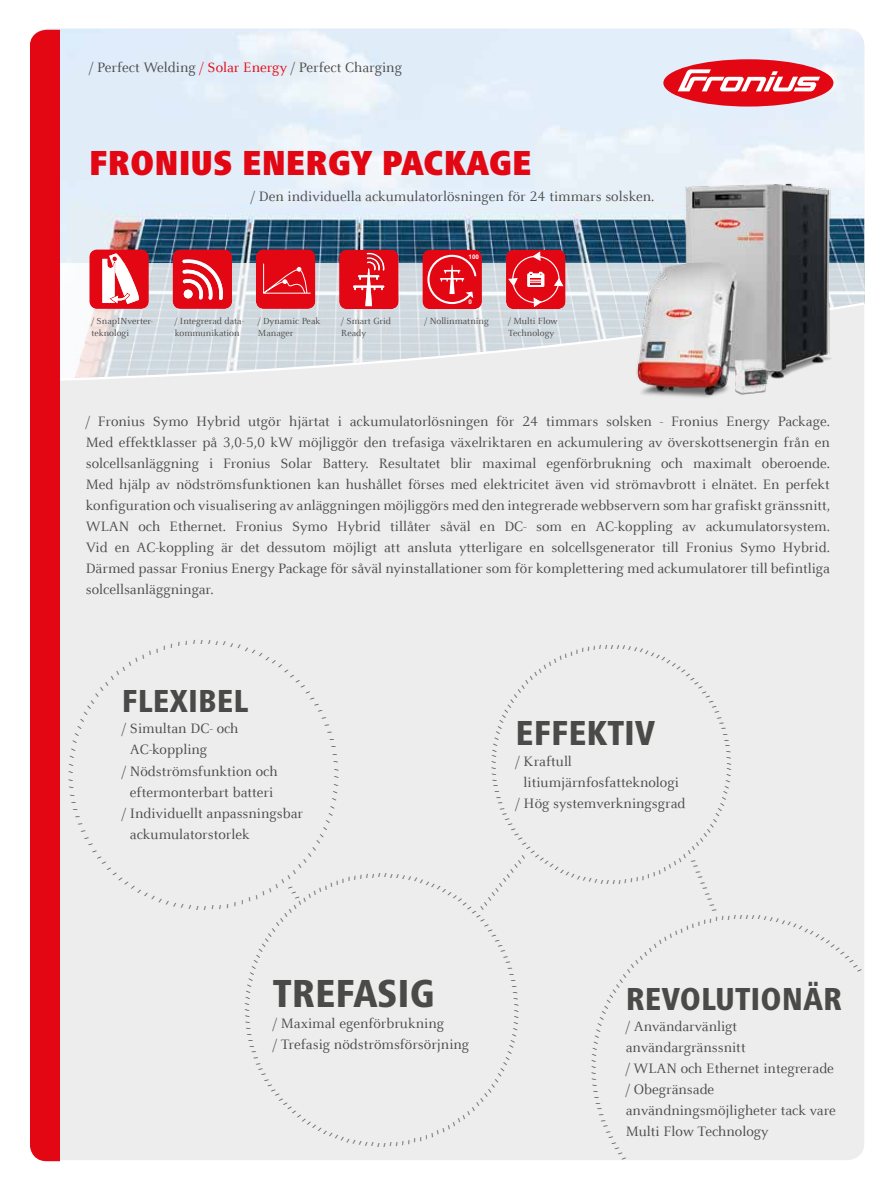
<style>
.page{position:relative;width:893px;height:1191px;background:#fff}
.page>*{position:absolute;margin:0;border:0;box-sizing:border-box;transform-origin:0 0}
.t1{font:800 condensed 40.5px "Frutiger Next LTW1 G";color:#4a4a49}
.t2{font:900 condensed 36px "Frutiger Next LTW1 G";color:#e30613}
.t3{font:800 condensed 36px "Frutiger Next LTW1 G";color:#4a4a49}
.t4{font:800 condensed 33px "Frutiger Next LTW1 G";color:#4a4a49}
.t5{font:15px/21px "Celeste Offc Pro";color:#4a4a49}
.t6{font:9.75px/12px "Celeste Offc Pro";color:#4a4a49}
.t7{font:700 6.3px "Arial";color:#fff}
.t8{font:900 condensed 6px "Frutiger Next LTW1 G";color:#4a4a49}
.s1{color:#e30613}
</style>
<div class="page">
<div style="left:31px;top:29px;width:833px;height:1131px;background:#ededed;border-radius:17px"></div>
<svg style="left:42px;top:29px;width:822px;height:352px"></svg>
<div style="left:663px;top:59px;width:170px;height:48px;background:#e30613;border-radius:50%"></div>
<svg style="left:678px;top:69px;width:142px;height:22px"></svg>
<div style="left:30px;top:30px;width:30px;height:1131px;background:#e30613"></div>
<img style="left:600px;top:144px;width:265px;height:254px">
<svg style="left:256px;top:249px;width:59px;height:60px;background:#e11824"></svg>
<svg style="left:173px;top:249px;width:59px;height:60px;background:#e3333e"></svg>
<svg style="left:339px;top:250px;width:60px;height:59px;background:#e32531"></svg>
<svg style="left:89px;top:249px;width:60px;height:60px;background:#ea5c65"></svg>
<svg style="left:422px;top:250px;width:60px;height:59px;background:#e42935"></svg>
<svg style="left:506px;top:250px;width:60px;height:59px;background:#e42c37"></svg>
<p class="t5" style="left:89px;top:56px;width:314px">/ Perfect Welding <span class="s1">/ Solar Energy</span> / Perfect Charging</p>
<h2 class="t2" style="left:89px;top:142px;width:444px">FRONIUS ENERGY PACKAGE</h2>
<p class="t5" style="left:251px;top:186px;width:405px">/ Den individuella ackumulatorlösningen för 24 timmars solsken.</p>
<p class="t7" style="left:468px;top:253px;width:12px">100</p>
<p class="t7" style="left:468px;top:298px;width:5px">0</p>
<p class="t6" style="left:91px;top:315px;width:63px">/ SnapINverter&shy;teknologi</p>
<p class="t6" style="left:424px;top:315px;width:66px">/ Nollinmatning</p>
<p class="t6" style="left:508px;top:315px;width:51px">/ Multi Flow<br>Technology</p>
<p class="t6" style="left:175px;top:315px;width:71px">/ Integrerad data&shy;kommunikation</p>
<p class="t6" style="left:341px;top:315px;width:51px">/ Smart Grid<br>Ready</p>
<p class="t6" style="left:258px;top:315px;width:64px">/ Dynamic Peak<br>Manager</p>
<p class="t5" style="left:86px;top:411px;width:746px;text-align:justify">/ Fronius Symo Hybrid utgör hjärtat i ackumulatorlösningen för 24 timmars solsken - Fronius Energy Package.<br>Med effektklasser på 3,0-5,0 kW möjliggör den trefasiga växelriktaren en ackumulering av överskottsenergin från en solcellsanläggning i Fronius Solar Battery. Resultatet blir maximal egenförbrukning och maximalt oberoende.<br>Med hjälp av nödströmsfunktionen kan hushållet förses med elektricitet även vid strömavbrott i elnätet. En perfekt konfiguration och visualisering av anläggningen möjliggörs med den integrerade webbservern som har grafiskt gränssnitt, WLAN och Ethernet. Fronius Symo Hybrid tillåter såväl en DC- som en AC-koppling av ackumulatorsystem.<br>Vid en AC-koppling är det dessutom möjligt att ansluta ytterligare en solcellsgenerator till Fronius Symo Hybrid.<br>Därmed passar Fronius Energy Package för såväl nyinstallationer som för komplettering med ackumulatorer till befintliga solcellsanläggningar.</p>
<h3 class="t4" style="left:122px;top:682px;width:128px">FLEXIBEL</h3>
<p class="t5" style="left:122px;top:718px;width:118px">/ Simultan DC- och</p>
<p class="t5" style="left:130px;top:739px;width:79px">AC-koppling</p>
<p class="t5" style="left:122px;top:760px;width:157px">/ Nödströmsfunktion och</p>
<p class="t5" style="left:130px;top:781px;width:145px">eftermonterbart batteri</p>
<p class="t5" style="left:122px;top:802px;width:183px">/ Individuellt anpassningsbar</p>
<p class="t5" style="left:130px;top:823px;width:121px">ackumulatorstorlek</p>
<h2 class="t3" style="left:516px;top:712px;width:141px">EFFEKTIV</h2>
<p class="t5" style="left:516px;top:750px;width:58px">/ Kraftull</p>
<p class="t5" style="left:524px;top:771px;width:157px">litiumjärnfosfatteknologi</p>
<p class="t5" style="left:516px;top:792px;width:171px">/ Hög systemverkningsgrad</p>
<p class="t8" style="left:527px;top:858px;width:69px;rotate:129deg">////////////</p>
<p class="t8" style="left:696px;top:858px;width:57px;rotate:67deg">//////////</p>
<h1 class="t1" style="left:273px;top:970px;width:163px">TREFASIG</h1>
<p class="t5" style="left:273px;top:1012px;width:198px">/ Maximal egenförbrukning<br>/ Trefasig nödströmsförsörjning</p>
<h3 class="t4" style="left:626px;top:980px;width:218px">REVOLUTIONÄR</h3>
<p class="t5" style="left:626px;top:1015px;width:212px">/ Användarvänligt användargränssnitt<br>/ WLAN och Ethernet integrerade / Obegränsade användningsmöjligheter tack vare<br>Multi Flow Technology</p>
</div>
